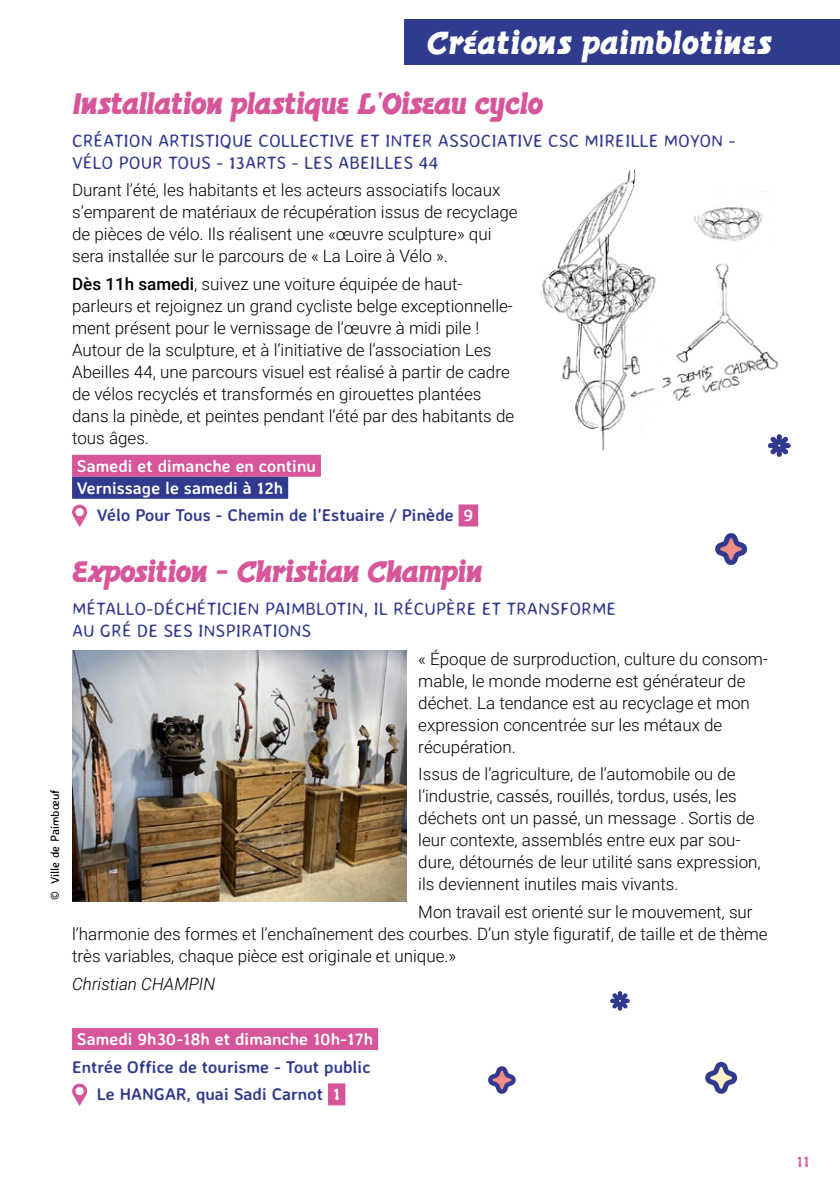
<style>
.page{position:relative;width:840px;height:1191px;background:#fff}
.page>*{position:absolute;margin:0;border:0;box-sizing:border-box;transform-origin:0 0}
.t1{font:28px "Bronson Gothic JF";color:#fff}
.nom_spectacle{font:26px "Bronson Gothic JF";letter-spacing:-.04em;color:#d65699}
.détails_spectacle{font:300 18px/21.6px "Averia Sans Libre";color:#303b8e}
.texte_courant{font:300 17px/22px "Roboto";color:#000}
.infos_pratiques{font:700 17px "Averia Sans Libre";color:#303b8e}
.jour_et_heure{font:700 17px/22px "Averia Sans Libre";color:#fff}
.texte_courant-2{font:italic 300 17px "Roboto";color:#000}
.t2{font:16px "Averia Sans Libre";color:#d65699}
.t3{font:12px "Averia Sans Libre";color:#000}
.s1{font-weight:500}
.s2{color:#fff}
</style>
<div class="page">
<div style="left:404px;top:20px;width:435px;height:45px;background:#303b8e"></div>
<img style="left:541px;top:171px;width:247px;height:283px">
<svg style="left:715px;top:533px;width:31px;height:32px"></svg>
<div style="left:776px;top:446px;width:5px;height:11px;background:#31398f;border-radius:3px"></div>
<div style="left:779px;top:443px;width:11px;height:5px;background:#31398f;border-radius:3px"></div>
<svg style="left:769px;top:436px;width:18px;height:18px"></svg>
<svg style="left:705px;top:1061px;width:31px;height:32px"></svg>
<svg style="left:488px;top:1066px;width:27px;height:27px"></svg>
<div style="left:620px;top:998px;width:9px;height:5px;background:#31398f;border-radius:2px"></div>
<svg style="left:611px;top:991px;width:16px;height:19px"></svg>
<div style="left:72px;top:455px;width:249px;height:22px;background:#d65699"></div>
<div style="left:72px;top:477px;width:216px;height:22px;background:#303b8e"></div>
<div style="left:458px;top:504px;width:20px;height:22px;background:#d65699"></div>
<svg style="left:72px;top:504px;width:15px;height:23px"></svg>
<div style="left:72px;top:1028px;width:306px;height:22px;background:#d65699"></div>
<div style="left:328px;top:1083px;width:17px;height:22px;background:#d65699"></div>
<svg style="left:72px;top:1083px;width:15px;height:23px"></svg>
<img style="left:72px;top:650px;width:334px;height:251px">
<p class="t3" style="left:48px;top:900px;width:112px;rotate:-90deg">© Ville de Paimbœuf</p>
<p class="t1" style="left:426px;top:24px;width:346px">Créations paimblotines</p>
<p class="nom_spectacle" style="left:72px;top:86px;width:472px">Installation plastique L’Oiseau cyclo</p>
<p class="détails_spectacle" style="left:72px;top:130px;width:665px">CRÉATION ARTISTIQUE COLLECTIVE ET INTER ASSOCIATIVE CSC MIREILLE MOYON -<br>VÉLO POUR TOUS - 13ARTS - LES ABEILLES 44</p>
<p class="texte_courant" style="left:72px;top:179px;width:447px">Durant l’été, les habitants et les acteurs associatifs locaux s’emparent de matériaux de récupération issus de recyclage de pièces de vélo. Ils réalisent une «œuvre sculpture» qui sera installée sur le parcours de « La Loire à Vélo ».</p>
<p class="texte_courant" style="left:72px;top:272px;width:442px"><span class="s1">Dès 11h samedi</span>, suivez une voiture équipée de haut&shy;parleurs et rejoignez un grand cycliste belge exceptionnelle&shy;ment présent pour le vernissage de l’œuvre à midi pile !</p>
<p class="texte_courant" style="left:72px;top:338px;width:443px">Autour de la sculpture, et à l’initiative de l’association Les Abeilles 44, une parcours visuel est réalisé à partir de cadre de vélos recyclés et transformés en girouettes plantées dans la pinède, et peintes pendant l’été par des habitants de tous âges.</p>
<p class="jour_et_heure" style="left:77px;top:454px;width:240px">Samedi et dimanche en continu<br>Vernissage le samedi à 12h</p>
<p class="infos_pratiques" style="left:97px;top:505px;width:377px">Vélo Pour Tous - Chemin de l’Estuaire / Pinède <span class="s2">9</span></p>
<p class="nom_spectacle" style="left:72px;top:554px;width:412px">Exposition - Christian Champin</p>
<p class="détails_spectacle" style="left:72px;top:598px;width:545px">MÉTALLO-DÉCHÉTICIEN PAIMBLOTIN, IL RÉCUPÈRE ET TRANSFORME<br>AU GRÉ DE SES INSPIRATIONS</p>
<p class="texte_courant" style="left:418px;top:647px;width:351px">« Époque de surproduction, culture du consom&shy;mable, le monde moderne est générateur de déchet. La tendance est au recyclage et mon expression concentrée sur les métaux de récupération.</p>
<p class="texte_courant" style="left:418px;top:762px;width:344px">Issus de l’agriculture, de l’automobile ou de l’industrie, cassés, rouillés, tordus, usés, les déchets ont un passé, un message . Sortis de leur contexte, assemblés entre eux par sou&shy;dure, détournés de leur utilité sans expression, ils deviennent inutiles mais vivants.</p>
<p class="texte_courant" style="left:72px;top:900px;width:696px;text-indent:346px">Mon travail est orienté sur le mouvement, sur l’harmonie des formes et l’enchaînement des courbes. D’un style figuratif, de taille et de thème très variables, chaque pièce est originale et unique.»</p>
<p class="texte_courant-2" style="left:72px;top:971px;width:144px">Christian CHAMPIN</p>
<p class="jour_et_heure" style="left:77px;top:1027px;width:297px">Samedi 9h30-18h et dimanche 10h-17h</p>
<p class="infos_pratiques" style="left:72px;top:1056px;width:300px">Entrée Office de tourisme - Tout public</p>
<p class="infos_pratiques" style="left:97px;top:1083px;width:245px">Le HANGAR, quai Sadi Carnot <span class="s2">1</span></p>
<p class="t2" style="left:796px;top:1151px;width:14px">11</p>
</div>
